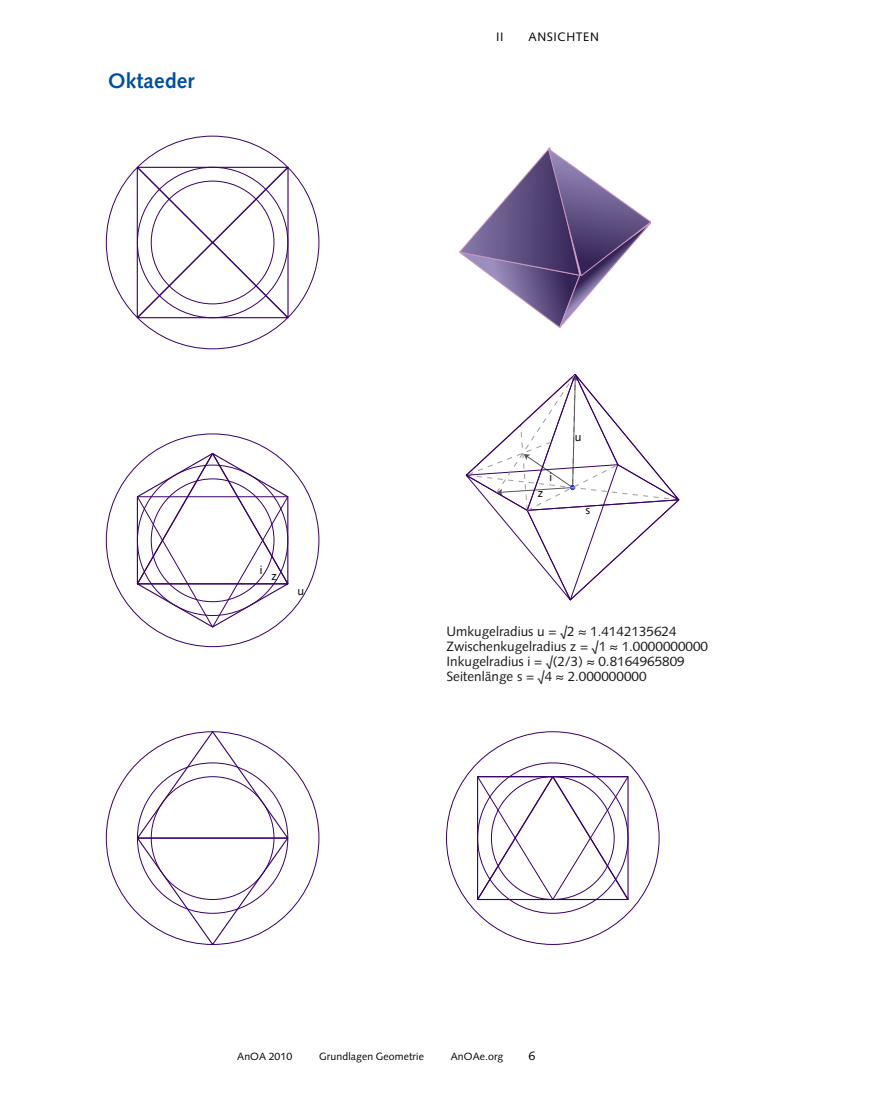
<style>
.page{position:relative;width:893px;height:1104px;background:#fff}
.page>*{position:absolute;margin:0;border:0;box-sizing:border-box;transform-origin:0 0}
.t1{font:700 21px "Syntax LT";letter-spacing:.01em;color:#00509e}
.t2{font:13.5px/15px "Syntax LT";color:#19181a}
.t3{font:12.3px "Syntax LT";color:#000}
.t4{font:12px "Syntax LT";color:#000}
.t5{font:10.5px "Syntax LT";letter-spacing:.01em;color:#000}
</style>
<div class="page">
<svg style="left:133px;top:450px;width:159px;height:178px"></svg>
<svg style="left:135px;top:166px;width:156px;height:154px"></svg>
<svg style="left:136px;top:731px;width:154px;height:214px"></svg>
<svg style="left:477px;top:774px;width:152px;height:129px"></svg>
<svg style="left:459px;top:147px;width:192px;height:181px"></svg>
<svg style="left:465px;top:373px;width:215px;height:228px"></svg>
<h1 class="t1" style="left:108px;top:69px;width:88px">Oktaeder</h1>
<p class="t4" style="left:260px;top:563px;width:4px">i</p>
<p class="t4" style="left:272px;top:568px;width:7px">z</p>
<p class="t4" style="left:297px;top:584px;width:8px">u</p>
<p class="t3" style="left:496px;top:29px;width:9px">II</p>
<p class="t3" style="left:529px;top:29px;width:33px">Ansichte</p>
<p class="t3" style="left:590px;top:29px;width:10px">n</p>
<p class="t4" style="left:549px;top:470px;width:4px">i</p>
<p class="t4" style="left:538px;top:485px;width:7px">z</p>
<p class="t4" style="left:575px;top:430px;width:8px">u</p>
<p class="t4" style="left:585px;top:502px;width:6px">s</p>
<p class="t2" style="left:446px;top:623px;width:263px">Umkugelradius u = √2 ≈ 1.4142135624<br>Zwischenkugelradius z = √1 ≈ 1.0000000000<br>Inkugelradius i = √(2/3) ≈ 0.8164965809<br>Seitenlänge s = √4 ≈ 2.000000000</p>
<p class="t5" style="left:237px;top:1050px;width:57px">AnOA 2010</p>
<p class="t5" style="left:319px;top:1050px;width:106px">Grundlagen Geometrie</p>
<p class="t5" style="left:451px;top:1050px;width:54px">AnOAe.org</p>
<p class="t3" style="left:529px;top:1048px;width:8px">6</p>
</div>
